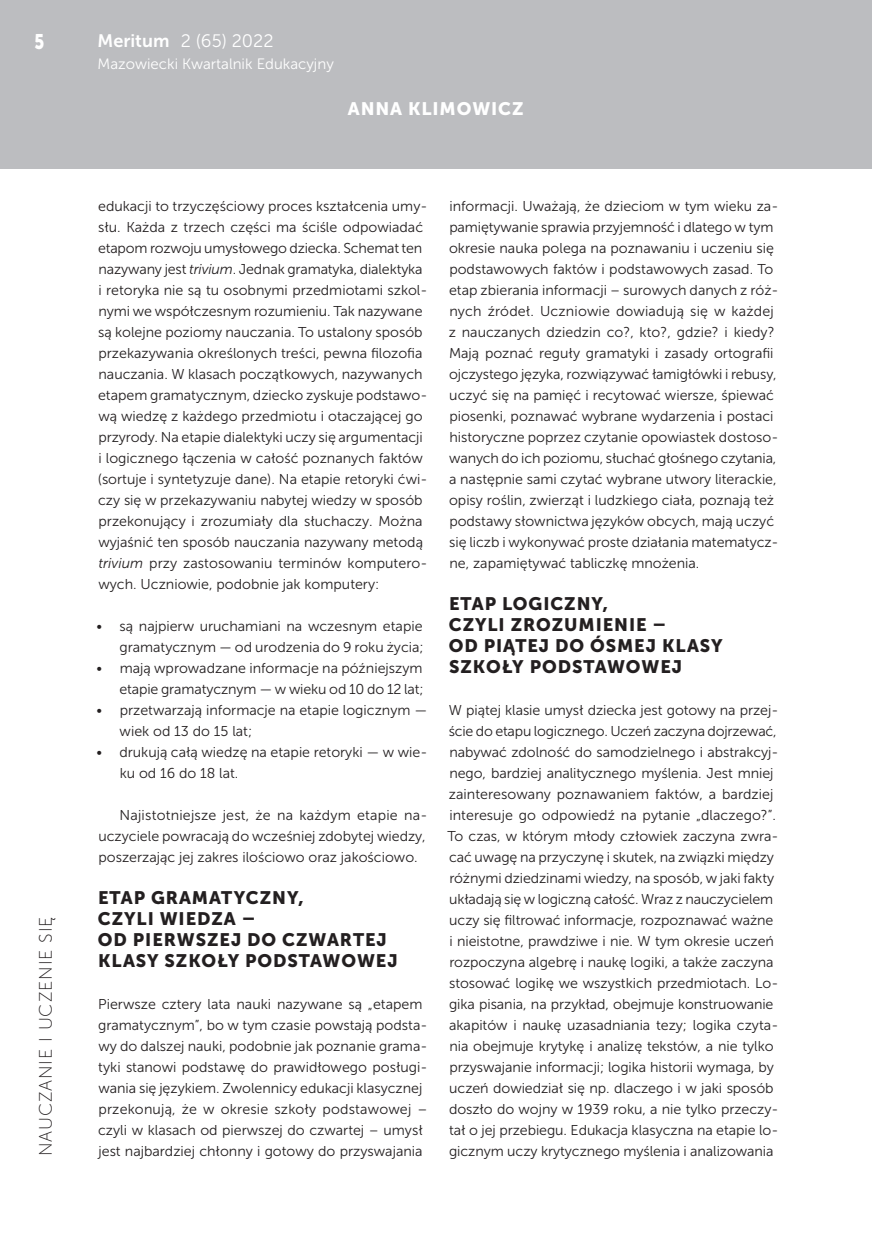
<style>
.page{position:relative;width:872px;height:1234px;background:#fff}
.page>*{position:absolute;margin:0;border:0;box-sizing:border-box;transform-origin:0 0}
.t1{font:21px "Museo Sans 900";color:#fff;scale:.8 1}
.ŚRÓDTYTUŁ_MERITUM_WE{font:18px/21px "Museo Sans 900";letter-spacing:.05em;color:#231f20}
.t2{font:18px "Museo Sans 100";letter-spacing:.05em;color:#231f20}
.t3{font:18px "Museo Sans 300";color:#fff}
.t4{font:18px "Museo Sans 900";letter-spacing:.05em;color:#fff}
.t5{font:15px "Museo Sans 300";color:#fff}
.PODSTAWOWY_MERITUM{font:14.25px/21px "Museo Sans 300";color:#231f20}
.s1{font-family:"Museo Sans 700"}
.s2{font-style:italic}
</style>
<div class="page">
<div style="left:0;top:0;width:872px;height:169px;background:#bcbdc0"></div>
<h1 class="t1" style="left:35px;top:29px;width:14px">5</h1>
<p class="t3" style="left:98px;top:31px;width:177px"><span class="s1">Meritum</span> 2 (65) 2022</p>
<p class="t5" style="left:98px;top:56px;width:238px">Mazowiecki Kwartalnik Edukacyjny</p>
<p class="t4" style="left:348px;top:99px;width:177px">ANNA KLIMOWICZ</p>
<p class="t2" style="left:36px;top:1156px;width:241px;rotate:-90deg">NAUCZANIE I UCZENIE SIĘ</p>
<p class="PODSTAWOWY_MERITUM" style="left:98px;top:195px;width:331px">edukacji to trzyczęściowy proces kształcenia umy&shy;słu. Każda z trzech części ma ściśle odpowiadać etapom rozwoju umysłowego dziecka. Schemat ten nazywany jest <span class="s2">trivium</span>. Jednak gramatyka, dialektyka i retoryka nie są tu osobnymi przedmiotami szkol&shy;nymi we współczesnym rozumieniu. Tak nazywane są kolejne poziomy nauczania. To ustalony sposób przekazywania określonych treści, pewna filozofia nauczania. W klasach początkowych, nazywanych etapem gramatycznym, dziecko zyskuje podstawo&shy;wą wiedzę z każdego przedmiotu i otaczającej go przyrody. Na etapie dialektyki uczy się argumentacji i logicznego łączenia w całość poznanych faktów (sortuje i syntetyzuje dane). Na etapie retoryki ćwi&shy;czy się w przekazywaniu nabytej wiedzy w sposób przekonujący i zrozumiały dla słuchaczy. Można wyjaśnić ten sposób nauczania nazywany metodą <span class="s2">trivium</span> przy zastosowaniu terminów komputero&shy;wych. Uczniowie, podobnie jak komputery:</p>
<p class="PODSTAWOWY_MERITUM" style="left:97px;top:615px;width:329px;text-align:right">• są najpierw uruchamiani na wczesnym etapie gramatycznym — od urodzenia do 9 roku życia;</p>
<p class="PODSTAWOWY_MERITUM" style="left:97px;top:657px;width:328px;text-align:right">• mają wprowadzane informacje na późniejszym etapie gramatycznym — w wieku od 10 do 12 lat;</p>
<p class="PODSTAWOWY_MERITUM" style="left:120px;top:699px;width:309px;text-indent:-23px">• przetwarzają informacje na etapie logicznym — wiek od 13 do 15 lat;</p>
<p class="PODSTAWOWY_MERITUM" style="left:120px;top:741px;width:309px;text-indent:-23px">• drukują całą wiedzę na etapie retoryki — w wie&shy;ku od 16 do 18 lat.</p>
<p class="PODSTAWOWY_MERITUM" style="left:98px;top:804px;width:330px;text-indent:21px">Najistotniejsze jest, że na każdym etapie na&shy;uczyciele powracają do wcześniej zdobytej wiedzy, poszerzając jej zakres ilościowo oraz jakościowo.</p>
<p class="ŚRÓDTYTUŁ_MERITUM_WE" style="left:98px;top:887px;width:301px">ETAP GRAMATYCZNY,<br>CZYLI WIEDZA –<br>OD PIERWSZEJ DO CZWARTEJ<br>KLASY SZKOŁY PODSTAWOWEJ</p>
<p class="PODSTAWOWY_MERITUM" style="left:98px;top:993px;width:331px">Pierwsze cztery lata nauki nazywane są „etapem gramatycznym”, bo w tym czasie powstają podsta&shy;wy do dalszej nauki, podobnie jak poznanie grama&shy;tyki stanowi podstawę do prawidłowego posługi&shy;wania się językiem. Zwolennicy edukacji klasycznej przekonują, że w okresie szkoły podstawowej – czyli w klasach od pierwszej do czwartej – umysł jest najbardziej chłonny i gotowy do przyswajania</p>
<p class="PODSTAWOWY_MERITUM" style="left:449px;top:195px;width:331px">informacji. Uważają, że dzieciom w tym wieku za&shy;pamiętywanie sprawia przyjemność i dlatego w tym okresie nauka polega na poznawaniu i uczeniu się podstawowych faktów i podstawowych zasad. To etap zbierania informacji – surowych danych z róż&shy;nych źródeł. Uczniowie dowiadują się w każdej z nauczanych dziedzin co?, kto?, gdzie? i kiedy?<br>Mają poznać reguły gramatyki i zasady ortografii ojczystego języka, rozwiązywać łamigłówki i rebusy, uczyć się na pamięć i recytować wiersze, śpiewać piosenki, poznawać wybrane wydarzenia i postaci historyczne poprzez czytanie opowiastek dostoso&shy;wanych do ich poziomu, słuchać głośnego czytania, a następnie sami czytać wybrane utwory literackie, opisy roślin, zwierząt i ludzkiego ciała, poznają też podstawy słownictwa języków obcych, mają uczyć się liczb i wykonywać proste działania matematycz&shy;ne, zapamiętywać tabliczkę mnożenia.</p>
<p class="ŚRÓDTYTUŁ_MERITUM_WE" style="left:449px;top:593px;width:275px">ETAP LOGICZNY,<br>CZYLI ZROZUMIENIE –<br>OD PIĄTEJ DO ÓSMEJ KLASY<br>SZKOŁY PODSTAWOWEJ</p>
<p class="PODSTAWOWY_MERITUM" style="left:447px;top:699px;width:332px">W piątej klasie umysł dziecka jest gotowy na przej&shy;ście do etapu logicznego. Uczeń zaczyna dojrzewać, nabywać zdolność do samodzielnego i abstrakcyj&shy;nego, bardziej analitycznego myślenia. Jest mniej zainteresowany poznawaniem faktów, a bardziej interesuje go odpowiedź na pytanie „dlaczego?”.<br>To czas, w którym młody człowiek zaczyna zwra&shy;cać uwagę na przyczynę i skutek, na związki między różnymi dziedzinami wiedzy, na sposób, w jaki fakty układają się w logiczną całość. Wraz z nauczycielem uczy się filtrować informacje, rozpoznawać ważne i nieistotne, prawdziwe i nie. W tym okresie uczeń rozpoczyna algebrę i naukę logiki, a także zaczyna stosować logikę we wszystkich przedmiotach. Lo&shy;gika pisania, na przykład, obejmuje konstruowanie akapitów i naukę uzasadniania tezy; logika czyta&shy;nia obejmuje krytykę i analizę tekstów, a nie tylko przyswajanie informacji; logika historii wymaga, by uczeń dowiedział się np. dlaczego i w jaki sposób doszło do wojny w 1939 roku, a nie tylko przeczy&shy;tał o jej przebiegu. Edukacja klasyczna na etapie lo&shy;gicznym uczy krytycznego myślenia i analizowania</p>
</div>
